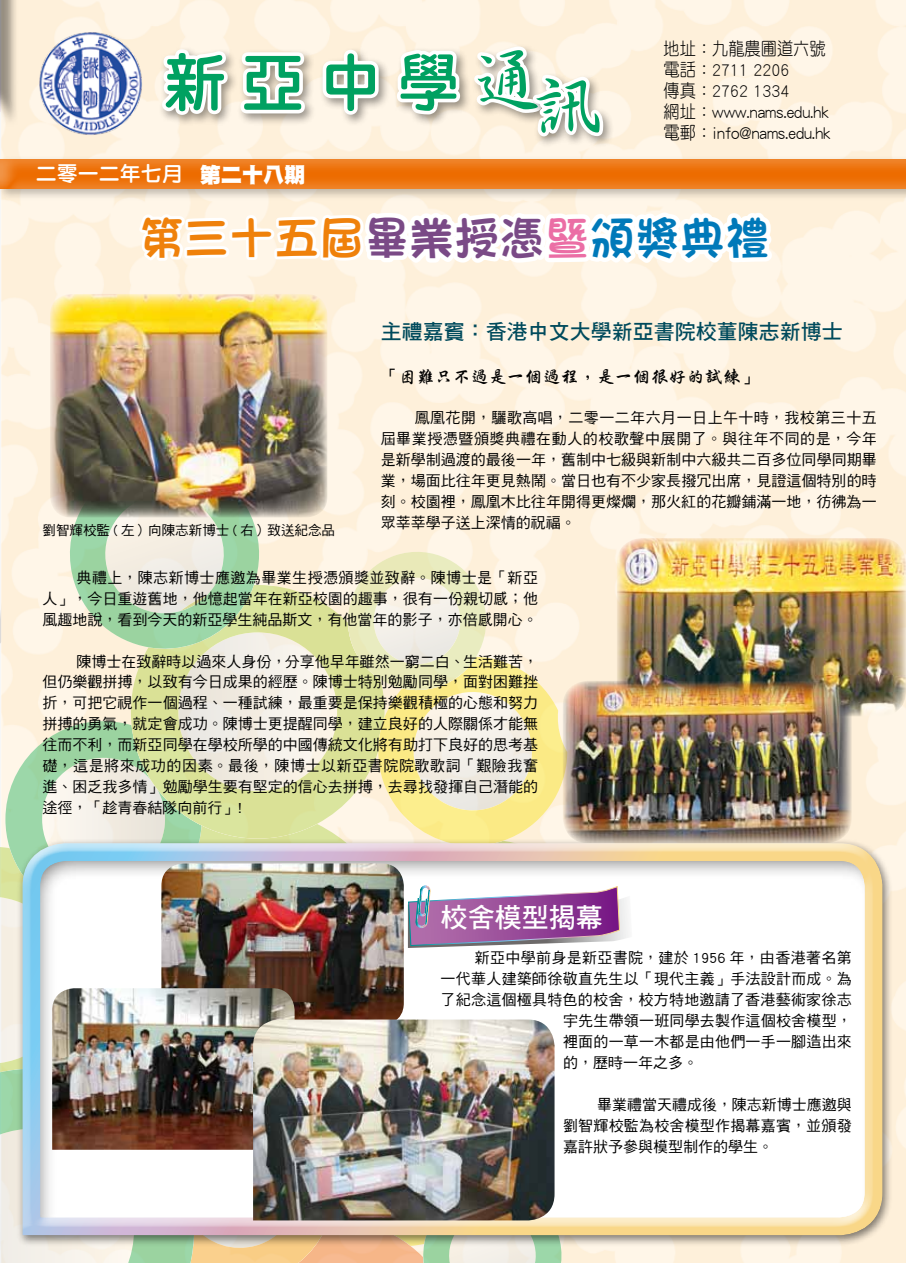
<style>
.page{position:relative;width:906px;height:1263px;background:#fff}
.page>*{position:absolute;margin:0;border:0;box-sizing:border-box;transform-origin:0 0}
.t1{font:63px "DF Yuan Std W8";color:#00a161}
.t2{font:45px "DF Fang Yuan Std W7";color:#ef810b}
.t3{font:27px "DF Hei Std W7";color:#fff}
.t4{font:21px "DF Hei Std W7";color:#004a5c}
.t5{font:21px "DF Yuan Std W8";color:#fff}
.t6{font:18px/21px "DF Yuan Std W3";color:#000;scale:.9 1}
.t7{font:18px "DF Xing Kai Std W5";color:#000}
.t8{font:15px/21px "DF Hei Std W5";color:#000;text-align:justify}
.t9{font:15px "DF Hei Std W5";letter-spacing:.025em;color:#000}
.t10{font:13.5px "DF Hei Std W5";color:#000}
.s1{font-family:"DF Xing Shu Std W5";font-size:72.15px}
.s2{font-family:"DF Hei UB HK BF"}
.s3{color:#7a4a86}
.s4{color:#eb6ea5}
.s5{color:#0079b9}
</style>
<div class="page">
<img style="left:50px;top:430px;width:277px;height:28px">
<img style="left:632px;top:538px;width:274px;height:179px">
<img style="left:632px;top:681px;width:220px;height:157px">
<svg style="left:0;top:0;width:906px;height:430px;background:#f3e1c9"></svg>
<div style="left:16px;top:838px;width:877px;height:409px;background:#000;opacity:.5"></div>
<div style="left:21px;top:842px;width:862px;height:390px;background:#fff;opacity:.75"></div>
<img style="left:0;top:458px;width:632px;height:805px">
<h1 class="t1" style="left:164px;top:48px;width:443px">新亞中學<span class="s1">通訊</span></h1>
<p class="t6" style="left:663px;top:38px;width:187px">地址：九龍農圃道六號電話：2711 2206<br>傳真：2762 1334<br>網址：www.nams.edu.hk電郵：info@nams.edu.hk</p>
<h3 class="t5" style="left:36px;top:162px;width:271px">二零一二年七月 <span class="s2">第二十八期</span></h3>
<h2 class="t2" style="left:139px;top:213px;width:632px">第三十五屆<span class="s3">畢業授憑</span><span class="s4">暨</span><span class="s5">頒獎典禮</span></h2>
<h3 class="t4" style="left:381px;top:320px;width:463px">主禮嘉賓：香港中文大學新亞書院校董陳志新博士</h3>
<p class="t7" style="left:381px;top:367px;width:379px">「困難只不過是一個過程，是一個很好的試練」</p>
<p class="t8" style="left:381px;top:406px;width:498px;text-indent:34px">鳳凰花開，驪歌高唱，二零一二年六月一日上午十時，我校第三十五屆畢業授憑暨頒獎典禮在動人的校歌聲中展開了。與往年不同的是，今年是新學制過渡的最後一年，舊制中七級與新制中六級共二百多位同學同期畢業，場面比往年更見熱鬧。當日也有不少家長撥冗出席，見證這個特別的時刻。校園裡，鳳凰木比往年開得更燦爛，那火紅的花瓣鋪滿一地，彷彿為一眾莘莘學子送上深情的祝福。</p>
<p class="t10" style="left:43px;top:523px;width:294px">劉智輝校監 ( 左）向陳志新博士 ( 右）致送紀念品</p>
<p class="t8" style="left:43px;top:567px;width:497px;text-indent:34px">典禮上，陳志新博士應邀為畢業生授憑頒獎並致辭。陳博士是「新亞人」，今日重遊舊地，他憶起當年在新亞校園的趣事，很有一份親切感；他風趣地說，看到今天的新亞學生純品斯文，有他當年的影子，亦倍感開心。</p>
<p class="t8" style="left:43px;top:651px;width:497px;text-indent:34px">陳博士在致辭時以過來人身份，分享他早年雖然一窮二白、生活難苦，但仍樂觀拼搏，以致有今日成果的經歷。陳博士特別勉勵同學，面對困難挫折，可把它視作一個過程、一種試練，最重要是保持樂觀積極的心態和努力拼搏的勇氣，就定會成功。陳博士更提醒同學，建立良好的人際關係才能無往而不利，而新亞同學在學校所學的中國傳統文化將有助打下良好的思考基礎，這是將來成功的因素。最後，陳博士以新亞書院院歌歌詞「艱險我奮進、困乏我多情」勉勵學生要有堅定的信心去拼搏，去尋找發揮自己潛能的途徑，「趁青春結隊向前行」!</p>
<h3 class="t3" style="left:441px;top:902px;width:163px">校舍模型揭幕</h3>
<p class="t9" style="left:475px;top:949px;width:378px">新亞中學前身是新亞書院，建於 1956 年，由香港著名第</p>
<p class="t8" style="left:440px;top:968px;width:413px">一代華人建築師徐敬直先生以「現代主義」手法設計而成。為</p>
<p class="t8" style="left:440px;top:989px;width:413px">了紀念這個極具特色的校舍，校方特地邀請了香港藝術家徐志</p>
<p class="t8" style="left:563px;top:1010px;width:290px">宇先生帶領一班同學去製作這個校舍模型，</p>
<p class="t8" style="left:563px;top:1031px;width:290px">裡面的一草一木都是由他們一手一腳造出來</p>
<p class="t8" style="left:563px;top:1052px;width:136px">的，歷時一年之多。</p>
<p class="t8" style="left:563px;top:1094px;width:290px;text-indent:34px">畢業禮當天禮成後，陳志新博士應邀與劉智輝校監為校舍模型作揭幕嘉賓，並頒發嘉許狀予參與模型制作的學生。</p>
</div>
